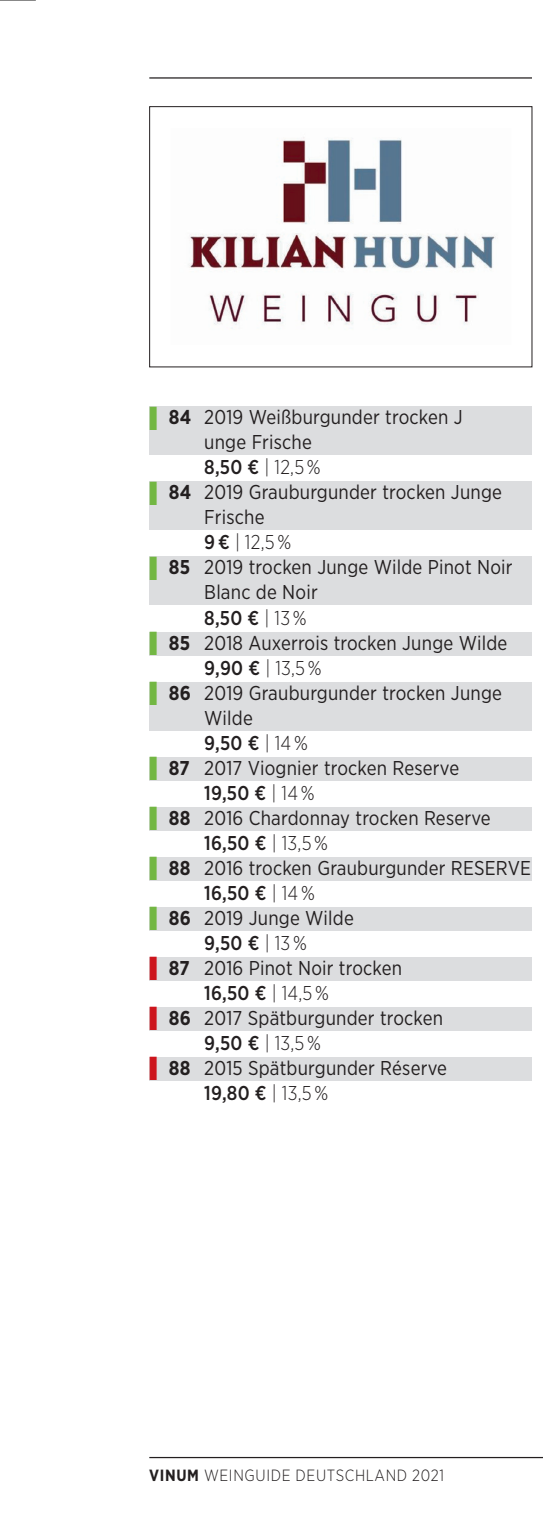
<style>
.page{position:relative;width:543px;height:1521px;background:#fff}
.page>*{position:absolute;margin:0;border:0;box-sizing:border-box;transform-origin:0 0}
.t1{font:20px "Gotham Narrow";letter-spacing:.01em;color:#231f20;scale:.96 1}
.t2{font:500 20px "Gotham Narrow";letter-spacing:.01em;color:#231f20;scale:.95 1}
.t3{font:300 20px "Gotham Narrow";letter-spacing:.01em;color:#231f20;scale:.95 1}
.t4{font:300 16.25px "Gotham Narrow";letter-spacing:.04em;color:#231f20;scale:.96 1}
.s1{color:#73b743}
.s2{font-weight:700}
.s3{font-weight:500}
.s4{font-weight:300}
.s5{color:#cd151d}
</style>
<div class="page">
<hr style="left:149px;top:1456px;width:394px;height:1px;background:#231f20">
<div style="left:149px;top:406px;width:383px;height:49px;background:#dcdddf"></div>
<div style="left:149px;top:481px;width:383px;height:49px;background:#dcdddf"></div>
<div style="left:149px;top:556px;width:383px;height:49px;background:#dcdddf"></div>
<div style="left:149px;top:631px;width:383px;height:24px;background:#dcdddf"></div>
<div style="left:149px;top:681px;width:383px;height:49px;background:#dcdddf"></div>
<div style="left:149px;top:756px;width:383px;height:24px;background:#dcdddf"></div>
<div style="left:149px;top:806px;width:383px;height:24px;background:#dcdddf"></div>
<div style="left:149px;top:856px;width:383px;height:24px;background:#dcdddf"></div>
<div style="left:149px;top:906px;width:383px;height:24px;background:#dcdddf"></div>
<div style="left:149px;top:956px;width:383px;height:24px;background:#dcdddf"></div>
<div style="left:149px;top:1006px;width:383px;height:24px;background:#dcdddf"></div>
<div style="left:149px;top:1056px;width:383px;height:24px;background:#dcdddf"></div>
<svg style="left:149px;top:106px;width:383px;height:261px"></svg>
<hr style="left:149px;top:77px;width:394px;height:2px;background:#231f20">
<div style="left:532px;top:70px;width:11px;height:15px;background:#fff"></div>
<hr style="left:0;top:0;width:36px;height:1px;background:#000">
<hr style="left:0;top:1520px;width:36px;height:1px;background:#000">
<p class="t1" style="left:149px;top:405px;width:328px"><span class="s1">❚</span> <span class="s2">84</span> 2019 Weißburgunder trocken J</p>
<p class="t1" style="left:204px;top:430px;width:114px">unge Frische</p>
<p class="t3" style="left:204px;top:455px;width:124px"><span class="s3">8,50 €</span> | 12,5 %</p>
<p class="t1" style="left:149px;top:480px;width:369px"><span class="s1">❚</span> <span class="s2">84</span> 2019 Grauburgunder trocken Junge</p>
<p class="t1" style="left:204px;top:505px;width:64px">Frische</p>
<p class="t3" style="left:204px;top:530px;width:93px"><span class="s3">9 €</span> | 12,5 %</p>
<p class="t1" style="left:149px;top:555px;width:380px"><span class="s1">❚</span> <span class="s2">85</span> 2019 trocken Junge Wilde Pinot Noir</p>
<p class="t1" style="left:204px;top:580px;width:120px">Blanc de Noir</p>
<p class="t2" style="left:204px;top:604px;width:109px">8,50 € <span class="s4">| 13 %</span></p>
<p class="t1" style="left:149px;top:630px;width:374px"><span class="s1">❚</span> <span class="s2">85</span> 2018 Auxerrois trocken Junge Wilde</p>
<p class="t3" style="left:204px;top:655px;width:125px"><span class="s3">9,90 €</span> | 13,5 %</p>
<p class="t1" style="left:149px;top:680px;width:369px"><span class="s1">❚</span> <span class="s2">86</span> 2019 Grauburgunder trocken Junge</p>
<p class="t1" style="left:204px;top:705px;width:52px">Wilde</p>
<p class="t2" style="left:204px;top:729px;width:110px">9,50 € <span class="s4">| 14 %</span></p>
<p class="t1" style="left:149px;top:755px;width:324px"><span class="s1">❚</span> <span class="s2">87</span> 2017 Viognier trocken Reserve</p>
<p class="t2" style="left:204px;top:779px;width:118px">19,50 € <span class="s4">| 14 %</span></p>
<p class="t1" style="left:149px;top:805px;width:357px"><span class="s1">❚</span> <span class="s2">88</span> 2016 Chardonnay trocken Reserve</p>
<p class="t2" style="left:204px;top:829px;width:132px">16,50 € <span class="s4">| 13,5 %</span></p>
<p class="t1" style="left:149px;top:855px;width:399px"><span class="s1">❚</span> <span class="s2">88</span> 2016 trocken Grauburgunder RESERVE</p>
<p class="t2" style="left:204px;top:879px;width:118px">16,50 € <span class="s4">| 14 %</span></p>
<p class="t1" style="left:149px;top:905px;width:214px"><span class="s1">❚</span> <span class="s2">86</span> 2019 Junge Wilde</p>
<p class="t2" style="left:204px;top:929px;width:109px">9,50 € <span class="s4">| 13 %</span></p>
<p class="t1" style="left:149px;top:955px;width:265px"><span class="s5">❚</span> <span class="s2">87</span> 2016 Pinot Noir trocken</p>
<p class="t2" style="left:204px;top:979px;width:133px">16,50 € <span class="s4">| 14,5 %</span></p>
<p class="t1" style="left:149px;top:1005px;width:307px"><span class="s5">❚</span> <span class="s2">86</span> 2017 Spätburgunder trocken</p>
<p class="t3" style="left:204px;top:1030px;width:124px"><span class="s3">9,50 €</span> | 13,5 %</p>
<p class="t1" style="left:149px;top:1055px;width:311px"><span class="s5">❚</span> <span class="s2">88</span> 2015 Spätburgunder Réserve</p>
<p class="t2" style="left:204px;top:1079px;width:132px">19,80 € <span class="s4">| 13,5 %</span></p>
<p class="t4" style="left:149px;top:1464px;width:308px"><span class="s2">VINUM</span> WEINGUIDE DEUTSCHLAND 2021</p>
</div>
